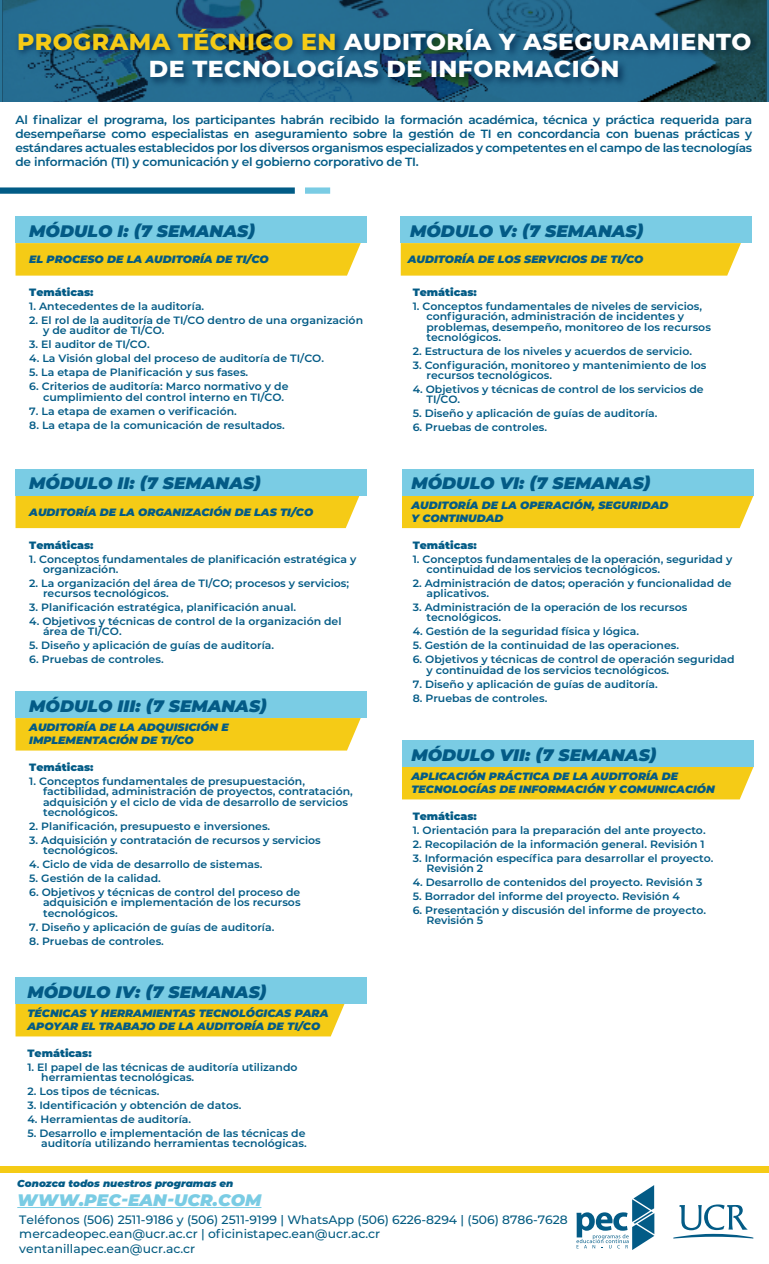
<style>
.page{position:relative;width:769px;height:1264px;background:#fff}
.page>*{position:absolute;margin:0;border:0;box-sizing:border-box;transform-origin:0 0}
.t1{font:800 23.12px/27.8px "Montserrat";letter-spacing:.02em;color:#fff;text-align:center}
.t2{font:italic 900 16.62px "Montserrat";color:#035b86}
.t3{font:italic 900 16.62px "Montserrat";color:#7acce4}
.t4{font:500 12.12px/14.5px "Montserrat";color:#035b81}
.t5{font:600 11.88px/14.2px "Montserrat";letter-spacing:-.02em;color:#035b86;text-align:justify}
.t6{font:600 10.62px/10.2px "Montserrat";color:#035b86}
.t7{font:italic 900 10.62px/12.8px "Montserrat";color:#035b86}
.t8{font:900 10.62px "Montserrat";color:#035b86}
.t9{font:italic 900 10px "Montserrat";color:#035b86}
.s1{color:#f5cb16}
</style>
<div class="page">
<svg style="left:16px;top:243px;width:345px;height:33px;background:#f5cc1e"></svg>
<div style="left:16px;top:217px;width:351px;height:26px;background:#7acce4"></div>
<div style="left:16px;top:495px;width:343px;height:33px;background:#f5cb16"></div>
<div style="left:16px;top:469px;width:351px;height:26px;background:#7acce4"></div>
<div style="left:16px;top:718px;width:345px;height:32px;background:#f5cb16"></div>
<div style="left:16px;top:692px;width:351px;height:26px;background:#7acce4"></div>
<div style="left:16px;top:1004px;width:328px;height:32px;background:#f5cb16"></div>
<div style="left:16px;top:977px;width:351px;height:27px;background:#7acce4"></div>
<svg style="left:401px;top:243px;width:340px;height:33px;background:#f5cc1d"></svg>
<div style="left:401px;top:217px;width:351px;height:26px;background:#7acce4"></div>
<div style="left:402px;top:495px;width:351px;height:33px;background:#f5cb16"></div>
<div style="left:402px;top:469px;width:351px;height:26px;background:#7acce4"></div>
<div style="left:402px;top:767px;width:351px;height:32px;background:#f5cb16"></div>
<div style="left:402px;top:740px;width:351px;height:27px;background:#7acce4"></div>
<div style="left:0;top:187px;width:295px;height:7px;background:#015c86"></div>
<div style="left:305px;top:187px;width:25px;height:7px;background:#7acce4"></div>
<div style="left:0;top:1166px;width:769px;height:6px;background:#f5cb16"></div>
<svg style="left:673px;top:1204px;width:80px;height:34px"></svg>
<svg style="left:576px;top:1185px;width:78px;height:65px"></svg>
<svg style="left:0;top:0;width:769px;height:102px;background:#226383"></svg>
<img style="left:10px;top:22px;width:755px;height:75px">
<hr style="left:17px;top:1207px;width:244px;height:1px;background:#7acce4">
<h1 class="t1" style="left:17px;top:26px;width:736px"><span class="s1">PROGRAMA TÉCNICO EN</span> AUDITORÍA Y ASEGURAMIENTO<br>DE TECNOLOGÍAS DE INFORMACIÓN</h1>
<p class="t5" style="left:16px;top:112px;width:738px">Al finalizar el programa, los participantes habrán recibido la formación académica, técnica y práctica requerida para desempeñarse como especialistas en aseguramiento sobre la gestión de TI en concordancia con buenas prácticas y estándares actuales establecidos por los diversos organismos especializados y competentes en el campo de las tecnologías de información (TI) y comunicación y el gobierno corporativo de TI.</p>
<h2 class="t2" style="left:29px;top:218px;width:227px">MÓDULO I: (7 SEMANAS)</h2>
<p class="t7" style="left:29px;top:252px;width:241px">EL PROCESO DE LA AUDITORÍA DE TI/CO</p>
<p class="t8" style="left:29px;top:284px;width:66px">Temáticas:</p>
<p class="t6" style="left:29px;top:301px;width:176px">1. Antecedentes de la auditoría.</p>
<p class="t6" style="left:43px;top:315px;width:321px;text-indent:-14px">2. El rol de la auditoría de TI/CO dentro de una organización y de auditor de TI/CO.</p>
<p class="t6" style="left:29px;top:339px;width:122px">3. El auditor de TI/CO.</p>
<p class="t6" style="left:29px;top:353px;width:296px">4. La Visión global del proceso de auditoría de TI/CO.</p>
<p class="t6" style="left:29px;top:367px;width:220px">5. La etapa de Planificación y sus fases.</p>
<p class="t6" style="left:43px;top:381px;width:247px;text-indent:-14px">6. Criterios de auditoría: Marco normativo y de cumplimiento del control interno en TI/CO.</p>
<p class="t6" style="left:29px;top:405px;width:209px">7. La etapa de examen o verificación.</p>
<p class="t6" style="left:29px;top:419px;width:257px">8. La etapa de la comunicación de resultados.</p>
<h2 class="t2" style="left:29px;top:471px;width:233px">MÓDULO II: (7 SEMANAS)</h2>
<p class="t7" style="left:29px;top:505px;width:285px">AUDITORÍA DE LA ORGANIZACIÓN DE LAS TI/CO</p>
<p class="t8" style="left:29px;top:537px;width:66px">Temáticas:</p>
<p class="t6" style="left:43px;top:553px;width:315px;text-indent:-14px">1. Conceptos fundamentales de planificación estratégica y organización.</p>
<p class="t6" style="left:43px;top:577px;width:308px;text-indent:-14px">2. La organización del área de TI/CO; procesos y servicios; recursos tecnológicos.</p>
<p class="t6" style="left:29px;top:602px;width:268px">3. Planificación estratégica, planificación anual.</p>
<p class="t6" style="left:43px;top:616px;width:300px;text-indent:-14px">4. Objetivos y técnicas de control de la organización del área de TI/CO.</p>
<p class="t6" style="left:29px;top:640px;width:246px">5. Diseño y aplicación de guías de auditoría.</p>
<p class="t6" style="left:29px;top:654px;width:136px">6. Pruebas de controles.</p>
<h2 class="t2" style="left:29px;top:693px;width:239px">MÓDULO III: (7 SEMANAS)</h2>
<p class="t7" style="left:29px;top:720px;width:201px">AUDITORÍA DE LA ADQUISICIÓN E<br>IMPLEMENTACIÓN DE TI/CO</p>
<p class="t8" style="left:29px;top:759px;width:66px">Temáticas:</p>
<p class="t6" style="left:43px;top:775px;width:311px;text-indent:-14px">1. Conceptos fundamentales de presupuestación, factibilidad, administración de proyectos, contratación, adquisición y el ciclo de vida de desarrollo de servicios tecnológicos.</p>
<p class="t6" style="left:29px;top:820px;width:242px">2. Planificación, presupuesto e inversiones.</p>
<p class="t6" style="left:43px;top:834px;width:279px;text-indent:-14px">3. Adquisición y contratación de recursos y servicios tecnológicos.</p>
<p class="t6" style="left:29px;top:858px;width:234px">4. Ciclo de vida de desarrollo de sistemas.</p>
<p class="t6" style="left:29px;top:872px;width:133px">5. Gestión de la calidad.</p>
<p class="t6" style="left:43px;top:886px;width:259px;text-align:justify;text-indent:-14px">6. Objetivos y técnicas de control del proceso de adquisición e implementación de los recursos tecnológicos.</p>
<p class="t6" style="left:29px;top:921px;width:246px">7. Diseño y aplicación de guías de auditoría.</p>
<p class="t6" style="left:29px;top:935px;width:136px">8. Pruebas de controles.</p>
<h2 class="t2" style="left:27px;top:979px;width:241px">MÓDULO IV: (7 SEMANAS)</h2>
<p class="t7" style="left:27px;top:1006px;width:302px">TÉCNICAS Y HERRAMIENTAS TECNOLÓGICAS PARA<br>APOYAR EL TRABAJO DE LA AUDITORÍA DE TI/CO</p>
<p class="t8" style="left:27px;top:1045px;width:66px">Temáticas:</p>
<p class="t6" style="left:41px;top:1061px;width:258px;text-indent:-14px">1. El papel de las técnicas de auditoría utilizando herramientas tecnológicas.</p>
<p class="t6" style="left:27px;top:1085px;width:133px">2. Los tipos de técnicas.</p>
<p class="t6" style="left:27px;top:1099px;width:215px">3. Identificación y obtención de datos.</p>
<p class="t6" style="left:27px;top:1113px;width:165px">4. Herramientas de auditoría.</p>
<p class="t6" style="left:27px;top:1127px;width:281px;text-align:right">5. Desarrollo e implementación de las técnicas de auditoría utilizando herramientas tecnológicas.</p>
<h2 class="t2" style="left:410px;top:218px;width:235px">MÓDULO V: (7 SEMANAS)</h2>
<p class="t7" style="left:407px;top:252px;width:237px">AUDITORÍA DE LOS SERVICIOS DE TI/CO</p>
<p class="t8" style="left:412px;top:284px;width:66px">Temáticas:</p>
<p class="t6" style="left:426px;top:301px;width:286px;text-indent:-14px">1. Conceptos fundamentales de niveles de servicios, configuración, administración de incidentes y problemas, desempeño, monitoreo de los recursos tecnológicos.</p>
<p class="t6" style="left:412px;top:345px;width:281px">2. Estructura de los niveles y acuerdos de servicio.</p>
<p class="t6" style="left:426px;top:359px;width:281px;text-indent:-14px">3. Configuración, monitoreo y mantenimiento de los recursos tecnológicos.</p>
<p class="t6" style="left:426px;top:384px;width:279px;text-indent:-14px">4. Objetivos y técnicas de control de los servicios de<br>TI/CO.</p>
<p class="t6" style="left:412px;top:408px;width:246px">5. Diseño y aplicación de guías de auditoría.</p>
<p class="t6" style="left:412px;top:422px;width:136px">6. Pruebas de controles.</p>
<h2 class="t2" style="left:411px;top:471px;width:241px">MÓDULO VI: (7 SEMANAS)</h2>
<p class="t7" style="left:411px;top:498px;width:258px">AUDITORÍA DE LA OPERACIÓN, SEGURIDAD<br>Y CONTINUDAD</p>
<p class="t8" style="left:412px;top:537px;width:66px">Temáticas:</p>
<p class="t6" style="left:426px;top:553px;width:307px;text-indent:-14px">1. Conceptos fundamentales de la operación, seguridad y continuidad de los servicios tecnológicos.</p>
<p class="t6" style="left:426px;top:577px;width:306px;text-indent:-14px">2. Administración de datos; operación y funcionalidad de aplicativos.</p>
<p class="t6" style="left:426px;top:601px;width:262px;text-indent:-14px">3. Administración de la operación de los recursos tecnológicos.</p>
<p class="t6" style="left:412px;top:626px;width:228px">4. Gestión de la seguridad física y lógica.</p>
<p class="t6" style="left:412px;top:640px;width:268px">5. Gestión de la continuidad de las operaciones.</p>
<p class="t6" style="left:426px;top:654px;width:309px;text-indent:-14px">6. Objetivos y técnicas de control de operación seguridad y continuidad de los servicios tecnológicos.</p>
<p class="t6" style="left:412px;top:678px;width:246px">7. Diseño y aplicación de guías de auditoría.</p>
<p class="t6" style="left:412px;top:692px;width:136px">8. Pruebas de controles.</p>
<h2 class="t2" style="left:411px;top:742px;width:247px">MÓDULO VII: (7 SEMANAS)</h2>
<p class="t7" style="left:411px;top:769px;width:305px">APLICACIÓN PRÁCTICA DE LA AUDITORÍA DE<br>TECNOLOGÍAS DE INFORMACIÓN Y COMUNICACIÓN</p>
<p class="t8" style="left:412px;top:808px;width:66px">Temáticas:</p>
<p class="t6" style="left:412px;top:824px;width:294px">1. Orientación para la preparación del ante proyecto.</p>
<p class="t6" style="left:412px;top:838px;width:293px">2. Recopilación de la información general. Revisión 1</p>
<p class="t6" style="left:426px;top:852px;width:288px;text-indent:-14px">3. Información específica para desarrollar el proyecto.<br>Revisión 2</p>
<p class="t6" style="left:412px;top:876px;width:291px">4. Desarrollo de contenidos del proyecto. Revisión 3</p>
<p class="t6" style="left:412px;top:890px;width:268px">5. Borrador del informe del proyecto. Revisión 4</p>
<p class="t6" style="left:426px;top:904px;width:281px;text-indent:-14px">6. Presentación y discusión del informe de proyecto.<br>Revisión 5</p>
<p class="t9" style="left:17px;top:1176px;width:218px">Conozca todos nuestros programas en</p>
<h2 class="t3" style="left:17px;top:1187px;width:246px">WWW.PEC-EAN-UCR.COM</h2>
<p class="t4" style="left:19px;top:1211px;width:550px">Teléfonos (506) 2511-9186 y (506) 2511-9199 | WhatsApp (506) 6226-8294 | (506) 8786-7628 mercadeopec.ean@ucr.ac.cr | oficinistapec.ean@ucr.ac.cr<br>ventanillapec.ean@ucr.ac.cr</p>
</div>
